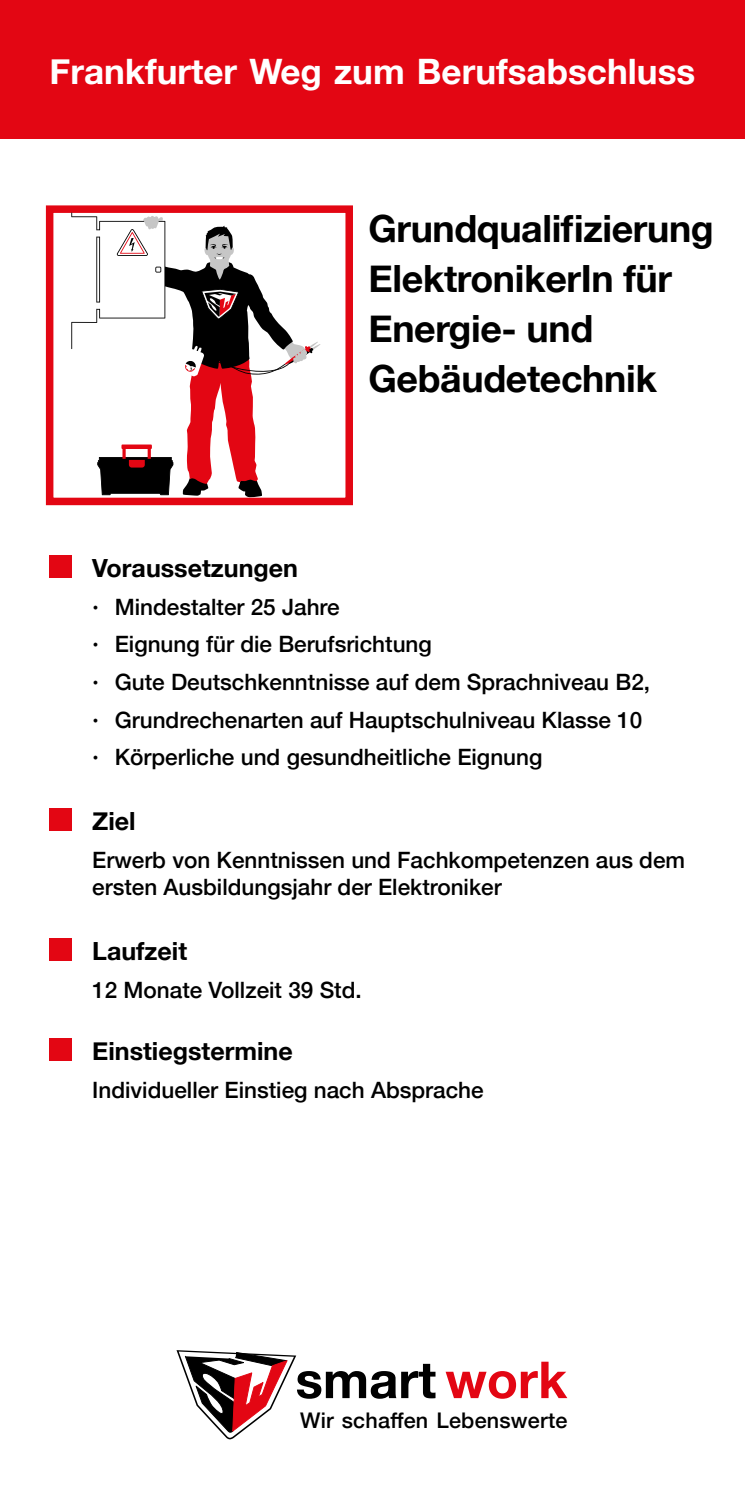
<style>
.page{position:relative;width:745px;height:1489px;background:#fff}
.page>*{position:absolute;margin:0;border:0;box-sizing:border-box;transform-origin:0 0}
.t1{font:700 51px "Helvetica Neue";color:#000}
.t2{font:700 37.5px/50px "Helvetica Neue";letter-spacing:-.01em;color:#000}
.t3{font:700 35px "Helvetica Neue";color:#fff}
.t4{font:700 25px "Helvetica Neue";color:#000}
.t5{font:500 22.5px/37.5px "Helvetica Neue";color:#000}
.t6{font:500 21.5px "Helvetica Neue";letter-spacing:.01em;color:#000}
.s1{font-size:25px}
.s2{color:#e30613}
</style>
<div class="page">
<div style="left:0;top:0;width:744px;height:139px;background:#e30613"></div>
<div style="left:50px;top:555px;width:22px;height:22px;background:#e30613"></div>
<div style="left:50px;top:807px;width:22px;height:23px;background:#e30613"></div>
<div style="left:50px;top:937px;width:22px;height:23px;background:#e30613"></div>
<div style="left:50px;top:1037px;width:22px;height:23px;background:#e30613"></div>
<div style="left:46px;top:205px;width:307px;height:300px;background:#fff;border:8px solid #e30613"></div>
<svg style="left:176px;top:1350px;width:120px;height:89px"></svg>
<svg style="left:71px;top:212px;width:249px;height:286px"></svg>
<h3 class="t3" style="left:50px;top:44px;width:646px">Frankfurter Weg zum Berufsabschluss</h3>
<h2 class="t2" style="left:368px;top:204px;width:346px">Grundqualifizierung<br>ElektronikerIn für<br>Energie- und<br>Gebäudetechnik</h2>
<p class="t4" style="left:92px;top:549px;width:207px">Voraussetzungen</p>
<p class="t5" style="left:92px;top:586px;width:559px"><span class="s1">·</span> Mindestalter 25 Jahre<br><span class="s1">·</span> Eignung für die Berufsrichtung<br><span class="s1">·</span> Gute Deutschkenntnisse auf dem Sprachniveau B2, <span class="s1">·</span> Grundrechenarten auf Hauptschulniveau Klasse 10 <span class="s1">·</span> Körperliche und gesundheitliche Eignung</p>
<p class="t4" style="left:92px;top:801px;width:45px">Ziel</p>
<p class="t5" style="left:92px;top:844px;width:594px;line-height:27.5px">Erwerb von Kenntnissen und Fachkompetenzen aus dem ersten Ausbildungsjahr der Elektroniker</p>
<p class="t4" style="left:92px;top:931px;width:96px">Laufzeit</p>
<p class="t5" style="left:92px;top:969px;width:271px">12 Monate Vollzeit 39 Std.</p>
<p class="t4" style="left:92px;top:1031px;width:202px">Einstiegstermine</p>
<p class="t5" style="left:92px;top:1069px;width:393px">Individueller Einstieg nach Absprache</p>
<h1 class="t1" style="left:295px;top:1339px;width:273px">smart <span class="s2">work</span></h1>
<p class="t6" style="left:300px;top:1402px;width:268px">Wir schaffen Lebenswerte</p>
</div>
